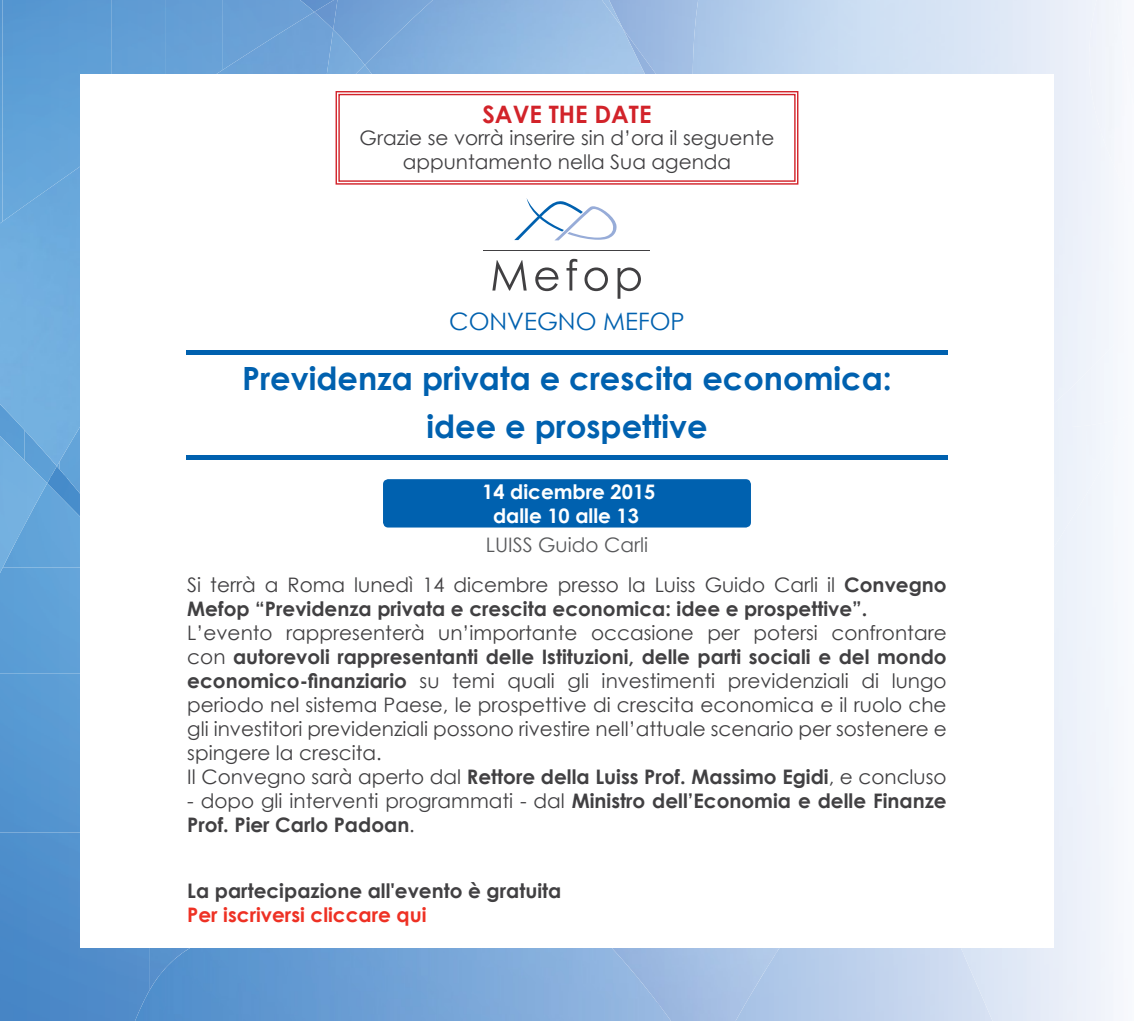
<style>
.page{position:relative;width:1134px;height:1021px;background:#fff}
.page>*{position:absolute;margin:0;border:0;box-sizing:border-box;transform-origin:0 0}
.t1{font:700 32px/48.2px "Century Gothic";color:#0061af;text-align:center}
.t2{font:24px "Century Gothic";color:#0061af}
.t3{font:700 24px "Century Gothic";color:#d2232a}
.t4{font:20px/24px "Century Gothic";color:#414042}
.t5{font:700 20px/24px "Century Gothic";color:#414042}
.t6{font:700 20px/24px "Century Gothic";color:#fff;text-align:center}
.t7{font:700 20px "Century Gothic";color:#ee3124}
.t8{font:20px "Century Gothic";color:#58595b}
.s1{font-weight:400}
.s2{font-weight:700}
</style>
<div class="page">
<img style="left:150px;top:948px;width:158px;height:72px">
<img style="left:57px;top:469px;width:2px;height:9px">
<img style="left:59px;top:466px;width:21px;height:17px">
<img style="left:0;top:0;width:2px;height:12px">
<img style="left:2px;top:0;width:109px;height:12px">
<img style="left:111px;top:0;width:55px;height:12px">
<img style="left:166px;top:0;width:57px;height:12px">
<div style="left:0;top:832px;width:150px;height:188px;background:#4e8bc9"></div>
<div style="left:150px;top:948px;width:106px;height:41px;background:#5793ce"></div>
<img style="left:0;top:567px;width:80px;height:265px">
<img style="left:47px;top:483px;width:33px;height:84px">
<img style="left:308px;top:948px;width:582px;height:72px">
<div style="left:1054px;top:427px;width:77px;height:359px;background:#f0f4fb"></div>
<img style="left:310px;top:0;width:299px;height:74px">
<img style="left:47px;top:466px;width:10px;height:17px">
<img style="left:314px;top:0;width:19px;height:12px">
<img style="left:0;top:12px;width:333px;height:454px">
<img style="left:0;top:436px;width:47px;height:137px">
<img style="left:333px;top:0;width:100px;height:65px">
<img style="left:322px;top:29px;width:43px;height:45px">
<img style="left:609px;top:0;width:84px;height:74px">
<div style="left:1054px;top:323px;width:80px;height:104px;background:#f0f4fb"></div>
<img style="left:602px;top:0;width:21px;height:29px">
<div style="left:80px;top:74px;width:974px;height:873px;background:#fff"></div>
<svg style="left:336px;top:91px;width:462px;height:94px"></svg>
<hr style="left:484px;top:250px;width:166px;height:1px;background:#414042">
<svg style="left:492px;top:260px;width:35px;height:30px"></svg>
<svg style="left:535px;top:267px;width:23px;height:24px"></svg>
<svg style="left:566px;top:259px;width:11px;height:31px"></svg>
<svg style="left:584px;top:267px;width:24px;height:24px"></svg>
<svg style="left:617px;top:267px;width:24px;height:32px"></svg>
<svg style="left:514px;top:198px;width:103px;height:42px"></svg>
<div style="left:186px;top:350px;width:762px;height:5px;background:#0061af"></div>
<div style="left:383px;top:479px;width:368px;height:48px;background:#0061af;border-radius:5px"></div>
<div style="left:186px;top:455px;width:762px;height:5px;background:#0061af"></div>
<p class="t3" style="left:482px;top:96px;width:170px">SAVE THE DATE</p>
<p class="t4" style="left:360px;top:126px;width:416px;text-align:center">Grazie se vorrà inserire sin d’ora il seguente appuntamento nella Sua agenda</p>
<p class="t2" style="left:449px;top:304px;width:237px">CONVEGNO MEFOP</p>
<h1 class="t1" style="left:242px;top:352px;width:651px">Previdenza privata e crescita economica: idee e prospettive</h1>
<p class="t6" style="left:482px;top:478px;width:175px">14 dicembre 2015 dalle 10 alle 13</p>
<p class="t8" style="left:486px;top:531px;width:164px">LUISS Guido Carli</p>
<p class="t5" style="left:187px;top:572px;width:761px"><span class="s1">Si terrà a Roma lunedì 14 dicembre presso la Luiss Guido Carli il</span> Convegno<br>Mefop “Previdenza privata e crescita economica: idee e prospettive”.</p>
<p class="t4" style="left:187px;top:620px;width:761px">L’evento rappresenterà un’importante occasione per potersi confrontare con <span class="s2">autorevoli rappresentanti delle Istituzioni, delle parti sociali e del mondo economico-finanziario</span> su temi quali gli investimenti previdenziali di lungo periodo nel sistema Paese, le prospettive di crescita economica e il ruolo che gli investitori previdenziali possono rivestire nell’attuale scenario per sostenere e spingere la crescita.<br>Il Convegno sarà aperto dal <span class="s2">Rettore della Luiss Prof. Massimo Egidi</span>, e concluso</p>
<p class="t5" style="left:187px;top:788px;width:761px"><span class="s1">- dopo gli interventi programmati - dal</span> Ministro dell’Economia e delle Finanze<br>Prof. Pier Carlo Padoan<span class="s1">.</span></p>
<p class="t5" style="left:187px;top:877px;width:375px">La partecipazione all'evento è gratuita</p>
<p class="t7" style="left:187px;top:899px;width:241px">Per iscriversi cliccare qui</p>
</div>
